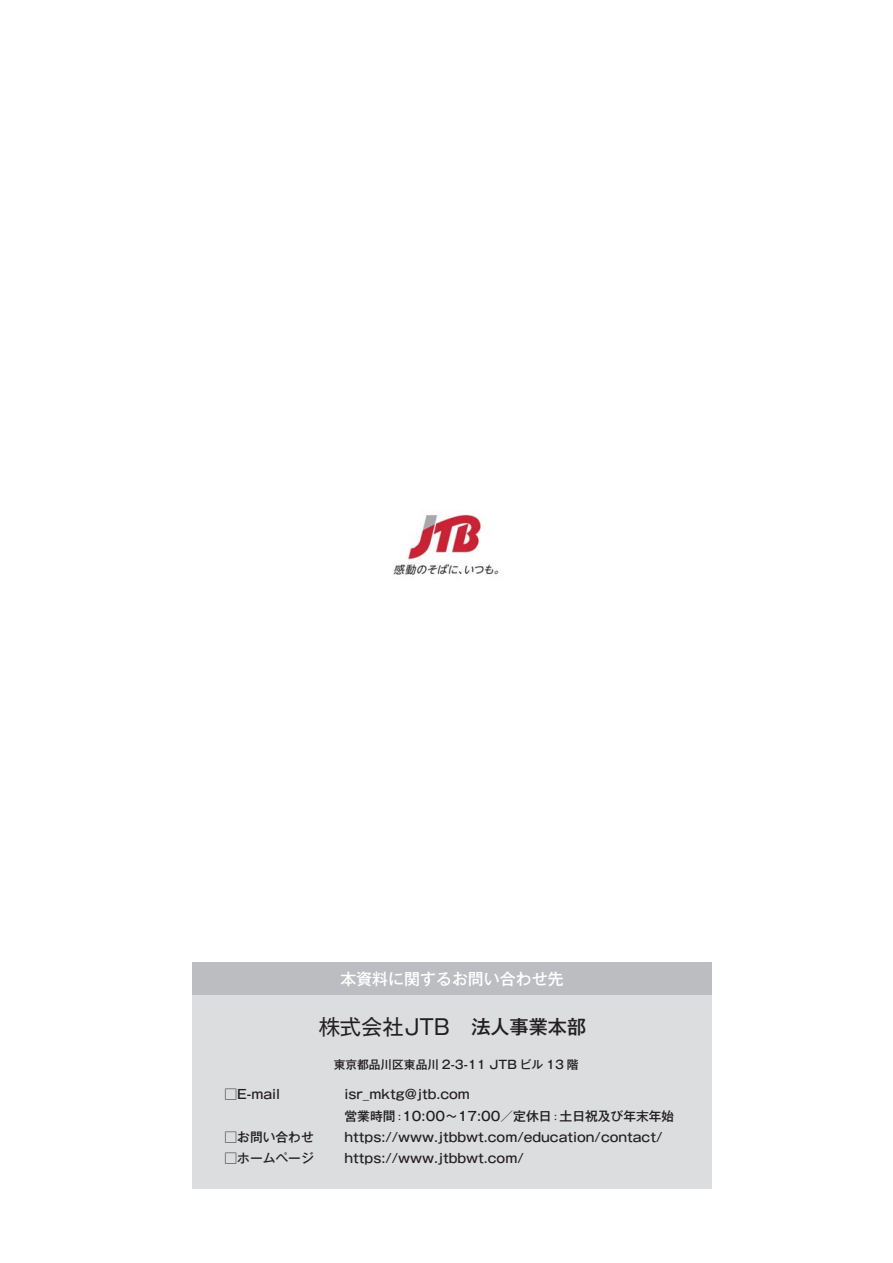
<style>
.page{position:relative;width:893px;height:1263px;background:#fff}
.page>*{position:absolute;margin:0;border:0;box-sizing:border-box;transform-origin:0 0}
.t1{font:21.3px "Gothic MB101 Pro";color:#231f20}
.t2{font:500 15.9px "Gothic MB101 Pro";color:#fff}
.t3{font:500 12.75px "Gothic MB101 Pro";color:#231f20}
.t4{font:500 11.7px "Gothic MB101 Pro";color:#231f20}
.s1{font-weight:500;font-size:19.2px}
.s2{font-family:"Minion Pro";font-weight:400}
</style>
<div class="page">
<img style="left:393px;top:510px;width:106px;height:65px">
<div style="left:192px;top:962px;width:520px;height:33px;background:#bcbdc0"></div>
<div style="left:192px;top:995px;width:520px;height:194px;background:#dcdddf"></div>
<p class="t3" style="left:225px;top:1084px;width:57px">□E-mail</p>
<p class="t2" style="left:340px;top:965px;width:225px">本資料に関するお問い合わせ先</p>
<p class="t1" style="left:319px;top:1009px;width:269px">株式会社JTB　<span class="s1">法人事業本部</span></p>
<p class="t4" style="left:334px;top:1055px;width:246px">東京都品川区東品川 2-3-11 JTB ビル 13 階</p>
<p class="t3" style="left:344px;top:1084px;width:127px">isr_mktg＠jtb.com</p>
<p class="t3" style="left:225px;top:1126px;width:91px">□お問い合わせ</p>
<p class="t3" style="left:225px;top:1147px;width:91px">□ホームページ</p>
<p class="t3" style="left:344px;top:1105px;width:331px">営業時間 <span class="s2">:</span>10:00～17:00／定休日 <span class="s2">:</span> 土日祝及び年末年始</p>
<p class="t3" style="left:344px;top:1126px;width:319px">https://www.jtbbwt.com/education/contact/</p>
<p class="t3" style="left:344px;top:1147px;width:181px">https://www.jtbbwt.com/</p>
</div>
